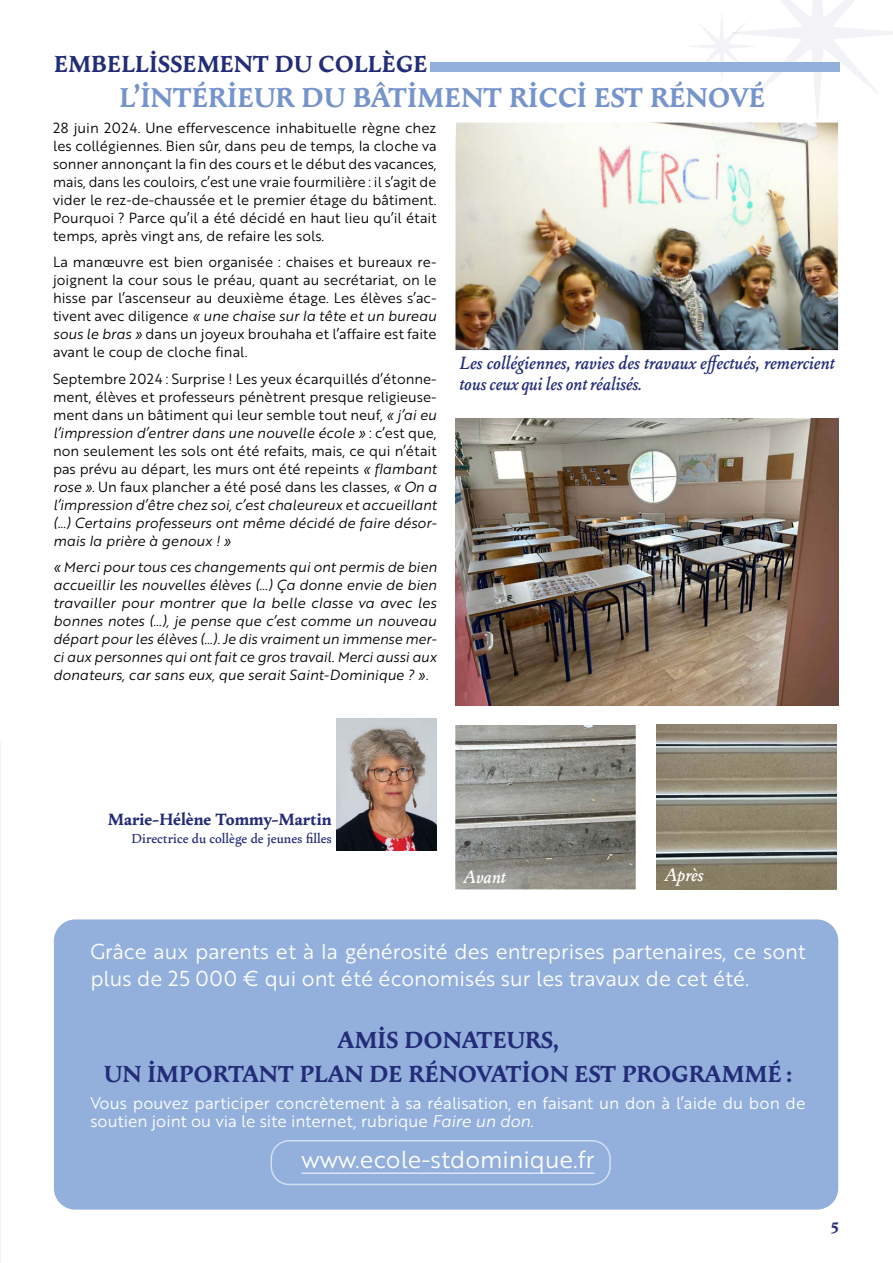
<style>
.page{position:relative;width:893px;height:1263px;background:#fff}
.page>*{position:absolute;margin:0;border:0;box-sizing:border-box;transform-origin:0 0}
.t1{font:700 30px "Change";color:#7694cc}
.t2{font:700 25.5px/34px "Change";color:#232c77;text-align:center}
.t3{font:24px "Brother 1816 Book";color:#fff}
.t4{font:21px/27px "Brother 1816 Book";color:#fff}
.t5{font:italic 500 19.5px/21px "Change";color:#232c77}
.t6{font:italic 500 19.5px "Change";color:#fff}
.t7{font:700 18px "Change";color:#232c77}
.t8{font:16.5px/18px "Brother 1816 Book";color:#fff}
.t9{font:700 16.5px "Change";color:#232c77}
.t10{font:14.25px/18px "Brother 1816 Book";color:#000;text-align:justify}
.t11{font:14.25px/18px "Brother 1816 Book Italic";color:#000;text-align:justify}
.t12{font:500 14.25px "Change";color:#232c77}
.s1{font-family:"Brother 1816 Book"}
.s2{font-family:"Brother 1816 Book Italic"}
</style>
<div class="page">
<svg style="left:687px;top:0;width:206px;height:119px"></svg>
<hr style="left:0;top:741px;width:1px;height:522px;background:#93b0dd">
<div style="left:431px;top:63px;width:409px;height:9px;background:#93b0dd"></div>
<img style="left:455px;top:123px;width:383px;height:227px">
<div style="left:54px;top:919px;width:784px;height:290px;background:#93b0dd;border-radius:21px"></div>
<img style="left:455px;top:419px;width:383px;height:287px">
<img style="left:336px;top:718px;width:101px;height:132px">
<img style="left:455px;top:725px;width:181px;height:164px">
<img style="left:656px;top:725px;width:181px;height:164px">
<hr style="left:302px;top:1173px;width:292px;height:1px;background:#fff">
<div style="left:271px;top:1140px;width:340px;height:45px;border:2px solid #fff;border-radius:18px"></div>
<h2 class="t2" style="left:54px;top:47px;width:375px">EMBELLİSSEMENT DU COLLÈGE</h2>
<h1 class="t1" style="left:120px;top:80px;width:647px">L’İNTÉRİEUR DU BÂTİMENT RİCCİ EST RÉNOVÉ</h1>
<p class="t10" style="left:53px;top:118px;width:385px">28 juin 2024. Une effervescence inhabituelle règne chez les collégiennes. Bien sûr, dans peu de temps, la cloche va sonner annonçant la fin des cours et le début des vacances, mais, dans les couloirs, c’est une vraie fourmilière : il s’agit de vider le rez-de-chaussée et le premier étage du bâtiment.<br>Pourquoi ? Parce qu’il a été décidé en haut lieu qu’il était temps, après vingt ans, de refaire les sols.</p>
<p class="t10" style="left:53px;top:253px;width:385px">La manœuvre est bien organisée : chaises et bureaux re&shy;joignent la cour sous le préau, quant au secrétariat, on le hisse par l’ascenseur au deuxième étage. Les élèves s’ac-</p>
<p class="t11" style="left:53px;top:307px;width:385px"><span class="s1">tivent avec diligence</span> « une chaise sur la tête et un bureau</p>
<p class="t10" style="left:53px;top:325px;width:385px"><span class="s2">sous le bras »</span> dans un joyeux brouhaha et l’affaire est faite avant le coup de cloche final.</p>
<p class="t10" style="left:53px;top:369px;width:385px">Septembre 2024 : Surprise ! Les yeux écarquillés d’étonne&shy;ment, élèves et professeurs pénètrent presque religieuse&shy;ment dans un bâtiment qui leur semble tout neuf, <span class="s2">« j’ai eu</span></p>
<p class="t11" style="left:53px;top:423px;width:385px">l’impression d’entrer dans une nouvelle école » <span class="s1">: c’est que,</span></p>
<p class="t10" style="left:53px;top:441px;width:385px">non seulement les sols ont été refaits, mais, ce qui n’était pas prévu au départ, les murs ont été repeints <span class="s2">« flambant rose »</span>. Un faux plancher a été posé dans les classes, <span class="s2">« On a</span></p>
<p class="t11" style="left:53px;top:495px;width:385px">l’impression d’être chez soi, c’est chaleureux et accueillant (…) Certains professeurs ont même décidé de faire désor&shy;mais la prière à genoux ! »</p>
<p class="t11" style="left:53px;top:558px;width:385px">« Merci pour tous ces changements qui ont permis de bien accueillir les nouvelles élèves (…) Ça donne envie de bien travailler pour montrer que la belle classe va avec les bonnes notes (…), je pense que c’est comme un nouveau départ pour les élèves (…). Je dis vraiment un immense mer&shy;ci aux personnes qui ont fait ce gros travail. Merci aussi aux donateurs, car sans eux, que serait Saint-Dominique ? ».</p>
<h3 class="t5" style="left:459px;top:353px;width:377px">Les collégiennes, ravies des travaux effectués, remercient tous ceux qui les ont réalisés.</h3>
<p class="t7" style="left:108px;top:808px;width:225px">Marie-Hélène Tommy-Martin</p>
<p class="t12" style="left:132px;top:829px;width:202px">Directrice du collège de jeunes filles</p>
<h3 class="t6" style="left:463px;top:863px;width:44px">Avant</h3>
<h3 class="t6" style="left:665px;top:861px;width:40px">Après</h3>
<h3 class="t4" style="left:90px;top:937px;width:717px">Grâce aux parents et à la générosité des entreprises partenaires, ce sont plus de 25 000 € qui ont été économisés sur les travaux de cet été.</h3>
<h2 class="t2" style="left:104px;top:1022px;width:689px">AMİS DONATEURS,<br>UN İMPORTANT PLAN DE RÉNOVATİON EST PROGRAMMÉ :</h2>
<p class="t8" style="left:90px;top:1093px;width:717px">Vous pouvez participer concrètement à sa réalisation, en faisant un don à l’aide du bon de soutien joint ou via le site internet, rubrique <span class="s2">Faire un don</span>.</p>
<h3 class="t3" style="left:302px;top:1142px;width:294px">www.ecole-stdominique.fr</h3>
<p class="t9" style="left:830px;top:1217px;width:10px">5</p>
</div>
